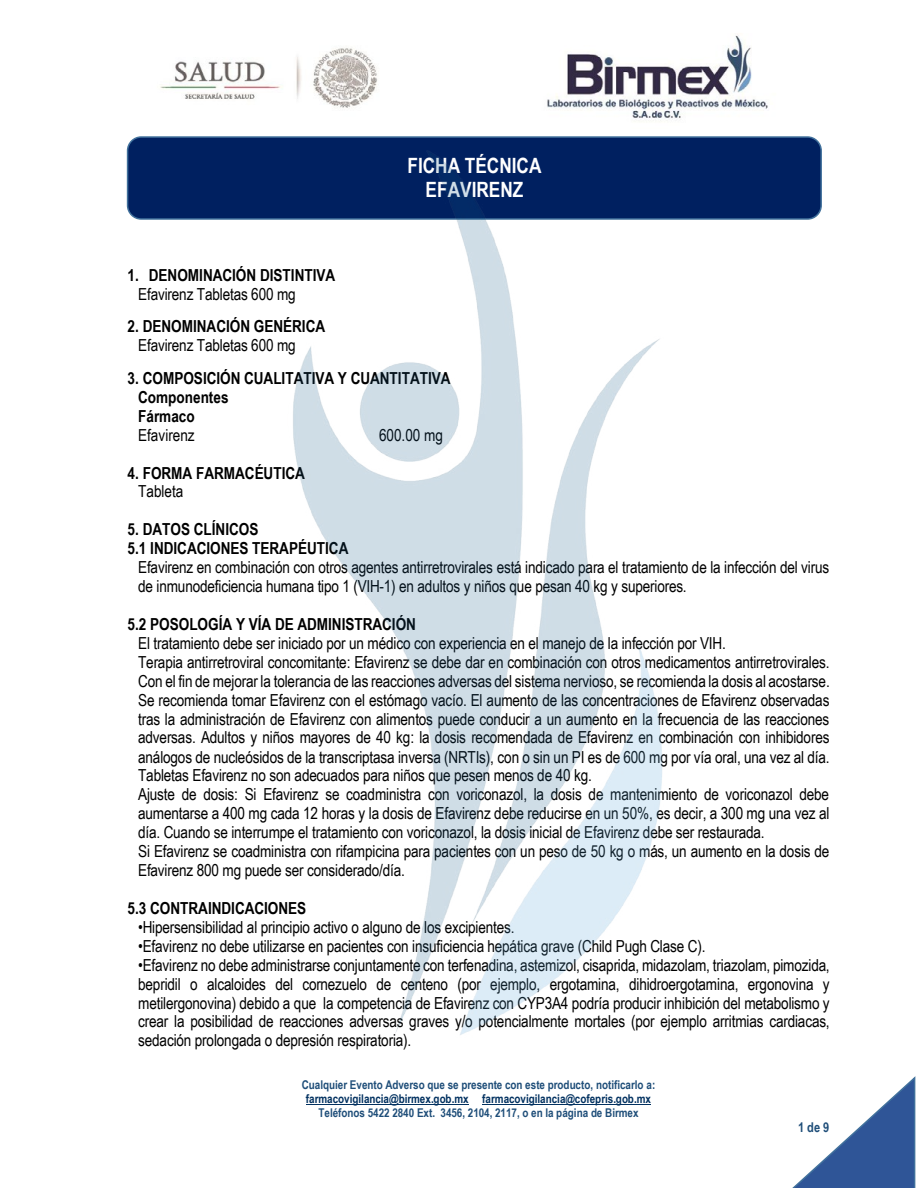
<style>
.page{position:relative;width:918px;height:1188px;background:#fff}
.page>*{position:absolute;margin:0;border:0;box-sizing:border-box;transform-origin:0 0}
.t1{font:700 21px/24.3px "Arial Narrow";color:#fff;text-align:center}
.t2{font:16.5px/18.9px "Arial Narrow";letter-spacing:-.01em;color:#000}
.t3{font:700 16.5px/18.9px "Arial Narrow";color:#000}
.t4{font:700 13.5px "Arial Narrow";color:#1f4e79}
.t5{font:700 12px "Arial Narrow";letter-spacing:-.005em;color:#1f4e79}
.t6{font:700 12px "Arial Narrow";letter-spacing:-.005em;color:#023160}
</style>
<div class="page">
<hr style="left:306px;top:1104px;width:163px;height:1px;background:#023160">
<hr style="left:482px;top:1104px;width:169px;height:1px;background:#023160">
<img style="left:160px;top:35px;width:608px;height:86px">
<svg style="left:792px;top:1076px;width:124px;height:112px"></svg>
<svg style="left:127px;top:136px;width:695px;height:84px"></svg>
<img style="left:126px;top:138px;width:696px;height:897px">
<p class="t1" style="left:407px;top:153px;width:136px">FICHA TÉCNICA<br>EFAVIRENZ</p>
<p class="t3" style="left:128px;top:265px;width:209px">1. DENOMINACIÓN DISTINTIVA</p>
<p class="t2" style="left:138px;top:284px;width:159px">Efavirenz Tabletas 600 mg</p>
<p class="t3" style="left:128px;top:316px;width:199px">2. DENOMINACIÓN GENÉRICA</p>
<p class="t2" style="left:138px;top:336px;width:159px">Efavirenz Tabletas 600 mg</p>
<p class="t3" style="left:138px;top:368px;width:314px;text-indent:-11px">3. COMPOSICIÓN CUALITATIVA Y CUANTITATIVA<br>Componentes<br>Fármaco</p>
<p class="t2" style="left:138px;top:425px;width:58px">Efavirenz</p>
<p class="t2" style="left:379px;top:425px;width:66px">600.00 mg</p>
<p class="t3" style="left:128px;top:462px;width:179px">4. FORMA FARMACÉUTICA</p>
<p class="t2" style="left:138px;top:482px;width:47px">Tableta</p>
<p class="t3" style="left:128px;top:519px;width:222px">5. DATOS CLÍNICOS<br>5.1 INDICACIONES TERAPÉUTICA</p>
<p class="t2" style="left:138px;top:557px;width:693px">Efavirenz en combinación con otros agentes antirretrovirales está indicado para el tratamiento de la infección del virus de inmunodeficiencia humana tipo 1 (VIH-1) en adultos y niños que pesan 40 kg y superiores.</p>
<p class="t3" style="left:128px;top:614px;width:290px">5.2 POSOLOGÍA Y VÍA DE ADMINISTRACIÓN</p>
<p class="t2" style="left:138px;top:633px;width:693px">El tratamiento debe ser iniciado por un médico con experiencia en el manejo de la infección por VIH.<br>Terapia antirretroviral concomitante: Efavirenz se debe dar en combinación con otros medicamentos antirretrovirales.<br>Con el fin de mejorar la tolerancia de las reacciones adversas del sistema nervioso, se recomienda la dosis al acostarse.<br>Se recomienda tomar Efavirenz con el estómago vacío. El aumento de las concentraciones de Efavirenz observadas tras la administración de Efavirenz con alimentos puede conducir a un aumento en la frecuencia de las reacciones adversas. Adultos y niños mayores de 40 kg: la dosis recomendada de Efavirenz en combinación con inhibidores análogos de nucleósidos de la transcriptasa inversa (NRTIs), con o sin un PI es de 600 mg por vía oral, una vez al día.<br>Tabletas Efavirenz no son adecuados para niños que pesen menos de 40 kg.<br>Ajuste de dosis: Si Efavirenz se coadministra con voriconazol, la dosis de mantenimiento de voriconazol debe aumentarse a 400 mg cada 12 horas y la dosis de Efavirenz debe reducirse en un 50%, es decir, a 300 mg una vez al día. Cuando se interrumpe el tratamiento con voriconazol, la dosis inicial de Efavirenz debe ser restaurada.<br>Si Efavirenz se coadministra con rifampicina para pacientes con un peso de 50 kg o más, un aumento en la dosis de Efavirenz 800 mg puede ser considerado/día.</p>
<p class="t3" style="left:128px;top:898px;width:180px">5.3 CONTRAINDICACIONES</p>
<p class="t2" style="left:138px;top:917px;width:378px">•Hipersensibilidad al principio activo o alguno de los excipientes.</p>
<p class="t2" style="left:138px;top:936px;width:569px">•Efavirenz no debe utilizarse en pacientes con insuficiencia hepática grave (Child Pugh Clase C).</p>
<p class="t2" style="left:138px;top:955px;width:693px;text-align:justify">•Efavirenz no debe administrarse conjuntamente con terfenadina, astemizol, cisaprida, midazolam, triazolam, pimozida, bepridil o alcaloides del cornezuelo de centeno (por ejemplo, ergotamina, dihidroergotamina, ergonovina y metilergonovina) debido a que la competencia de Efavirenz con CYP3A4 podría producir inhibición del metabolismo y crear la posibilidad de reacciones adversas graves y/o potencialmente mortales (por ejemplo arritmias cardiacas, sedación prolongada o depresión respiratoria).</p>
<p class="t5" style="left:302px;top:1076px;width:355px">Cualquier Evento Adverso que se presente con este producto, notificarlo a:</p>
<p class="t6" style="left:306px;top:1090px;width:347px">farmacovigilancia@birmex.gob.mx farmacovigilancia@cofepris.gob.mx</p>
<p class="t5" style="left:318px;top:1103px;width:322px">Teléfonos 5422 2840 Ext. 3456, 2104, 2117, o en la página de Birmex</p>
<p class="t4" style="left:798px;top:1117px;width:33px">1de 9</p>
</div>
